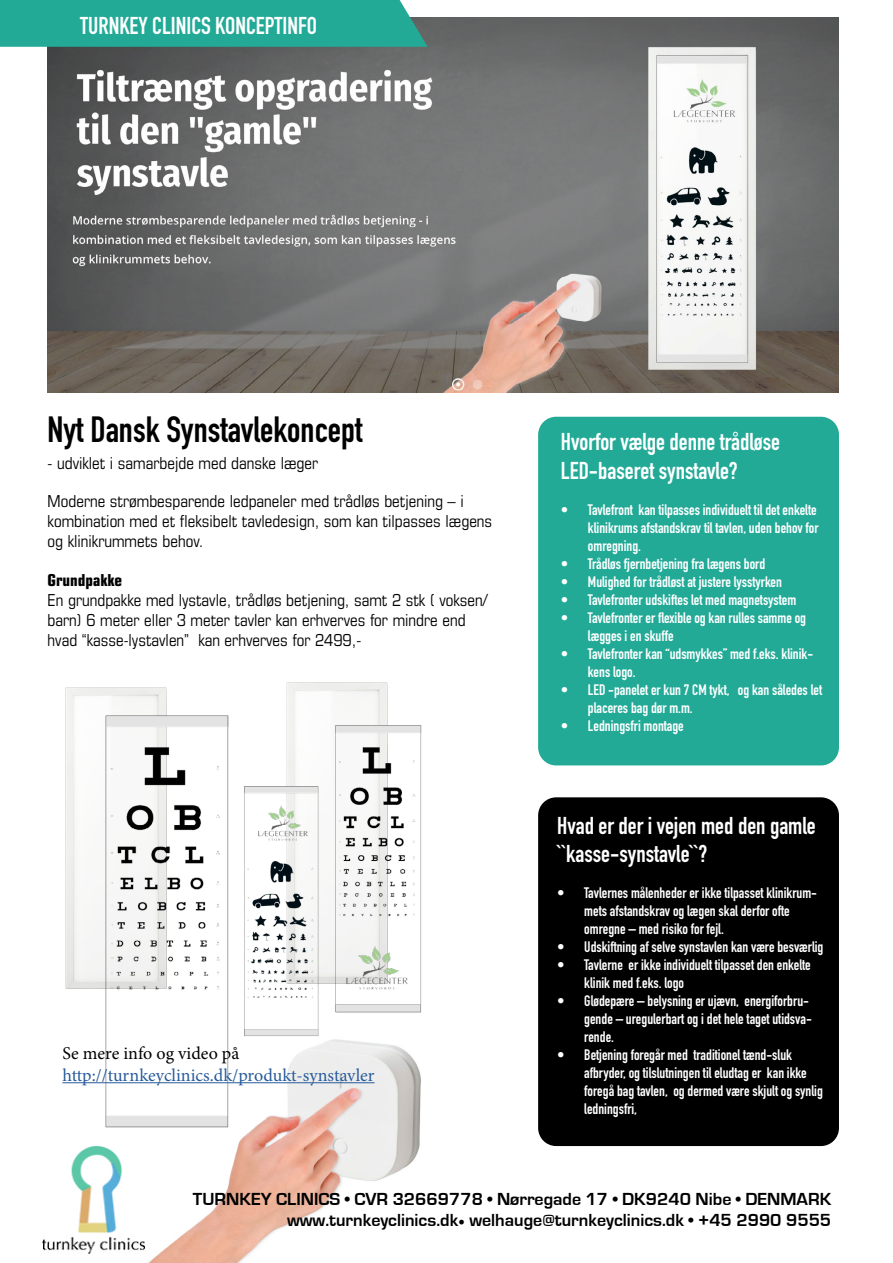
<style>
.page{position:relative;width:893px;height:1263px;background:#fff}
.page>*{position:absolute;margin:0;border:0;box-sizing:border-box;transform-origin:0 0}
.t1{font:700 36px "DIN Condensed";color:#000}
.t2{font:700 24px/28.8px "DIN Condensed";color:#fff}
.t3{font:700 18px/21.6px "Eurostile";color:#000;text-align:right}
.t4{font:18px "Minion Pro";color:#275b9b}
.t5{font:18px "Minion Pro";color:#000}
.t6{font:condensed 16.5px/19.8px "Eurostile LT Std";color:#000}
.t7{font:700 condensed 16.5px "Eurostile LT Std";color:#000}
.t8{font:700 15px/18px "DIN Condensed";color:#fff}
.s1{font-family:"Minion Pro";font-weight:400}
</style>
<div class="page">
<div style="left:538px;top:417px;width:301px;height:348px;background:#22aa97;border-radius:18px"></div>
<div style="left:538px;top:797px;width:301px;height:349px;background:#000;border-radius:18px"></div>
<img style="left:48px;top:17px;width:791px;height:376px">
<img style="left:65px;top:687px;width:102px;height:7px">
<img style="left:286px;top:682px;width:102px;height:12px">
<img style="left:62px;top:694px;width:326px;height:390px">
<img style="left:220px;top:710px;width:202px;height:290px">
<img style="left:65px;top:1000px;width:357px;height:263px">
<img style="left:144px;top:774px;width:273px;height:273px">
<hr style="left:62px;top:1082px;width:313px;height:1px;background:#275b9b">
<img style="left:42px;top:1146px;width:102px;height:107px">
<div style="left:0;top:0;width:428px;height:47px;background:#22aa97"></div>
<h2 class="t2" style="left:80px;top:11px;width:238px">TURNKEY CLINICS KONCEPTINFO</h2>
<h1 class="t1" style="left:48px;top:405px;width:316px">Nyt Dansk Synstavlekoncept</h1>
<p class="t6" style="left:48px;top:453px;width:272px">- udviklet i samarbejde med danske læger</p>
<p class="t6" style="left:48px;top:491px;width:446px">Moderne strømbesparende ledpaneler med trådløs betjening – i kombination med et fleksibelt tavledesign, som kan tilpasses lægens og klinikrummets behov.</p>
<p class="t7" style="left:48px;top:570px;width:76px">Grundpakke</p>
<p class="t6" style="left:48px;top:590px;width:442px">En grundpakke med lystavle, trådløs betjening, samt 2 stk ( voksen/ barn) 6 meter eller 3 meter tavler kan erhverves for mindre end hvad “kasse-lystavlen” kan erhverves for 2499,-</p>
<p class="t5" style="left:62px;top:1041px;width:178px">Se mere info og video på</p>
<p class="t4" style="left:62px;top:1063px;width:314px">http://turnkeyclinics.dk/produkt-synstavler</p>
<h2 class="t2" style="left:561px;top:427px;width:221px">Hvorfor vælge denne trådløse<br>LED-baseret synstavle?</h2>
<p class="t8" style="left:588px;top:500px;width:232px;text-indent:-27px">• Tavlefront kan tilpasses individuelt til det enkelte klinikrums afstandskrav til tavlen, uden behov for omregning.</p>
<p class="t8" style="left:561px;top:554px;width:206px">• Trådløs fjernbetjening fra lægens bord</p>
<p class="t8" style="left:561px;top:572px;width:223px">• Mulighed for trådløst at justere lysstyrken</p>
<p class="t8" style="left:561px;top:590px;width:237px">• Tavlefronter udskiftes let med magnetsystem</p>
<p class="t8" style="left:588px;top:608px;width:220px;text-indent:-27px">• Tavlefronter er flexible og kan rulles samme og lægges i en skuffe</p>
<p class="t8" style="left:588px;top:644px;width:227px;text-indent:-27px">• Tavlefronter kan “udsmykkes” med f.eks. klinik&shy;kens logo.</p>
<p class="t8" style="left:588px;top:680px;width:236px;text-indent:-27px">• LED -panelet er kun 7 CM tykt, og kan således let placeres bag dør m.m.</p>
<p class="t8" style="left:561px;top:716px;width:124px">• Ledningsfri montage</p>
<h2 class="t2" style="left:557px;top:811px;width:260px">Hvad er der i vejen med den gamle ``kasse-synstavle``?</h2>
<p class="t8" style="left:584px;top:884px;width:234px;text-indent:-27px">• Tavlernes målenheder er ikke tilpasset klinikrum&shy;mets afstandskrav og lægen skal derfor ofte omregne – med risiko for fejl.</p>
<p class="t8" style="left:557px;top:938px;width:268px">• Udskiftning af selve synstavlen kan være besværlig</p>
<p class="t8" style="left:584px;top:956px;width:228px;text-indent:-27px">• Tavlerne er ikke individuelt tilpasset den enkelte klinik med f.eks. logo</p>
<p class="t8" style="left:584px;top:992px;width:229px;text-indent:-27px">• Glødepære – belysning er ujævn, energiforbru&shy;gende – uregulerbart og i det hele taget utidsva&shy;rende.</p>
<p class="t8" style="left:584px;top:1046px;width:240px;text-indent:-27px">• Betjening foregår med traditionel tænd-sluk afbryder, og tilslutningen til eludtag er kan ikke foregå bag tavlen, og dermed være skjult og synlig ledningsfri,</p>
<p class="t3" style="left:193px;top:1188px;width:640px">TURNKEY CLINICS • CVR 32669778 • Nørregade 17 • DK9240 Nibe • DENMARK www.turnkeyclinics.dk<span class="s1">•</span> welhauge@turnkeyclinics.dk • +45 2990 9555</p>
</div>
